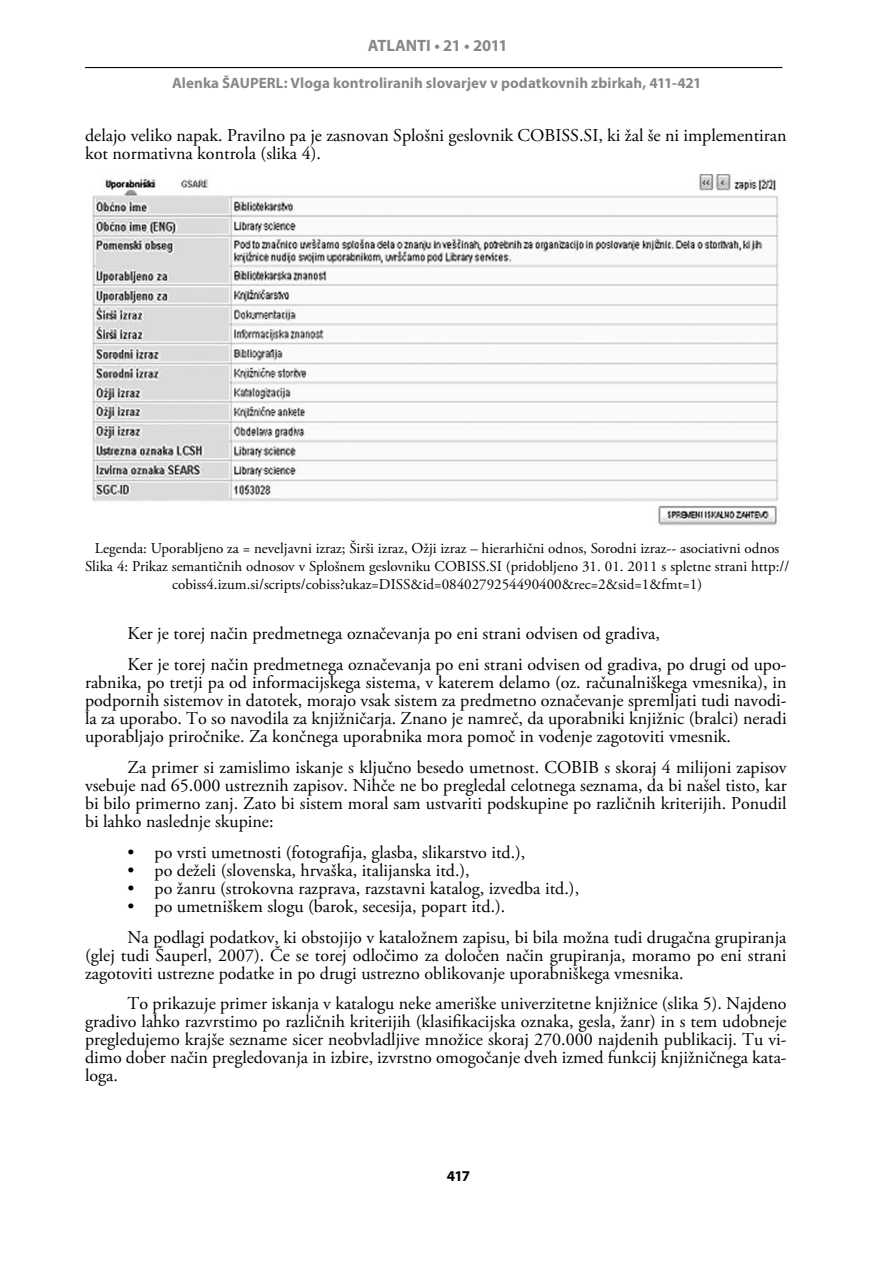
<style>
.page{position:relative;width:893px;height:1263px;background:#fff}
.page>*{position:absolute;margin:0;border:0;box-sizing:border-box;transform-origin:0 0}
.t1{font:18px/18px "Adobe Garamond Pro";color:#000}
.t2{font:18px/30.8px "Adobe Garamond Pro";letter-spacing:-.02em;color:#000}
.t3{font:700 16.5px "Myriad Pro";letter-spacing:-.005em;color:#87888a}
.t4{font:15px/18px "Adobe Garamond Pro";color:#000;text-align:center}
.t5{font:700 15px "Myriad Pro";letter-spacing:.005em;color:#87888a}
.t6{font:700 15px "Myriad Pro";color:#000}
</style>
<div class="page">
<hr style="left:85px;top:67px;width:697px;height:1px;background:#000">
<img style="left:92px;top:175px;width:687px;height:351px">
<p class="t3" style="left:368px;top:35px;width:141px">ATLANTI • 21 • 2011</p>
<p class="t5" style="left:172px;top:73px;width:531px">Alenka ŠAUPERL: Vloga kontroliranih slovarjev v podatkovnih zbirkah, 411-421</p>
<p class="t1" style="left:85px;top:127px;width:703px">delajo veliko napak. Pravilno pa je zasnovan Splošni geslovnik COBISS.SI, ki žal še ni implementiran kot normativna kontrola (slika 4).</p>
<p class="t4" style="left:85px;top:540px;width:706px">Legenda: Uporabljeno za = neveljavni izraz; Širši izraz, Ožji izraz – hierarhični odnos, Sorodni izraz-- asociativni odnos<br>Slika 4: Prikaz semantičnih odnosov v Splošnem geslovniku COBISS.SI (pridobljeno 31. 01. 2011 s spletne strani http:// cobiss4.izum.si/scripts/cobiss?ukaz=DISS&amp;id=0840279254490400&amp;rec=2&amp;sid=1&amp;fmt=1)</p>
<p class="t1" style="left:128px;top:619px;width:660px;line-height:30.8px">Ker je torej način predmetnega označevanja po eni strani odvisen od gradiva,<br>Ker je torej način predmetnega označevanja po eni strani odvisen od gradiva, po drugi od upo-</p>
<p class="t1" style="left:85px;top:674px;width:703px;text-align:justify">rabnika, po tretji pa od informacijskega sistema, v katerem delamo (oz. računalniškega vmesnika), in podpornih sistemov in datotek, morajo vsak sistem za predmetno označevanje spremljati tudi navodi&shy;la za uporabo. To so navodila za knjižničarja. Znano je namreč, da uporabniki knjižnic (bralci) neradi uporabljajo priročnike. Za končnega uporabnika mora pomoč in vodenje zagotoviti vmesnik.</p>
<p class="t1" style="left:85px;top:759px;width:703px;text-align:justify;text-indent:43px">Za primer si zamislimo iskanje s ključno besedo umetnost. COBIB s skoraj 4 milijoni zapisov vsebuje nad 65.000 ustreznih zapisov. Nihče ne bo pregledal celotnega seznama, da bi našel tisto, kar bi bilo primerno zanj. Zato bi sistem moral sam ustvariti podskupine po različnih kriterijih. Ponudil bi lahko naslednje skupine:</p>
<p class="t1" style="left:128px;top:844px;width:399px">• po vrsti umetnosti (fotografija, glasba, slikarstvo itd.),</p>
<p class="t1" style="left:128px;top:862px;width:344px">• po deželi (slovenska, hrvaška, italijanska itd.),</p>
<p class="t1" style="left:128px;top:880px;width:453px">• po žanru (strokovna razprava, razstavni katalog, izvedba itd.),</p>
<p class="t2" style="left:128px;top:891px;width:661px">• po umetniškem slogu (barok, secesija, popart itd.).<br>Na podlagi podatkov, ki obstojijo v kataložnem zapisu, bi bila možna tudi drugačna grupiranja</p>
<p class="t1" style="left:85px;top:946px;width:703px">(glej tudi Šauperl, 2007). Če se torej odločimo za določen način grupiranja, moramo po eni strani zagotoviti ustrezne podatke in po drugi ustrezno oblikovanje uporabniškega vmesnika.</p>
<p class="t1" style="left:85px;top:995px;width:703px;text-align:justify;text-indent:43px">To prikazuje primer iskanja v katalogu neke ameriške univerzitetne knjižnice (slika 5). Najdeno gradivo lahko razvrstimo po različnih kriterijih (klasifikacijska oznaka, gesla, žanr) in s tem udobneje pregledujemo krajše sezname sicer neobvladljive množice skoraj 270.000 najdenih publikacij. Tu vi&shy;dimo dober način pregledovanja in izbire, izvrstno omogočanje dveh izmed funkcij knjižničnega kata&shy;loga.</p>
<p class="t6" style="left:447px;top:1166px;width:25px">417</p>
</div>
